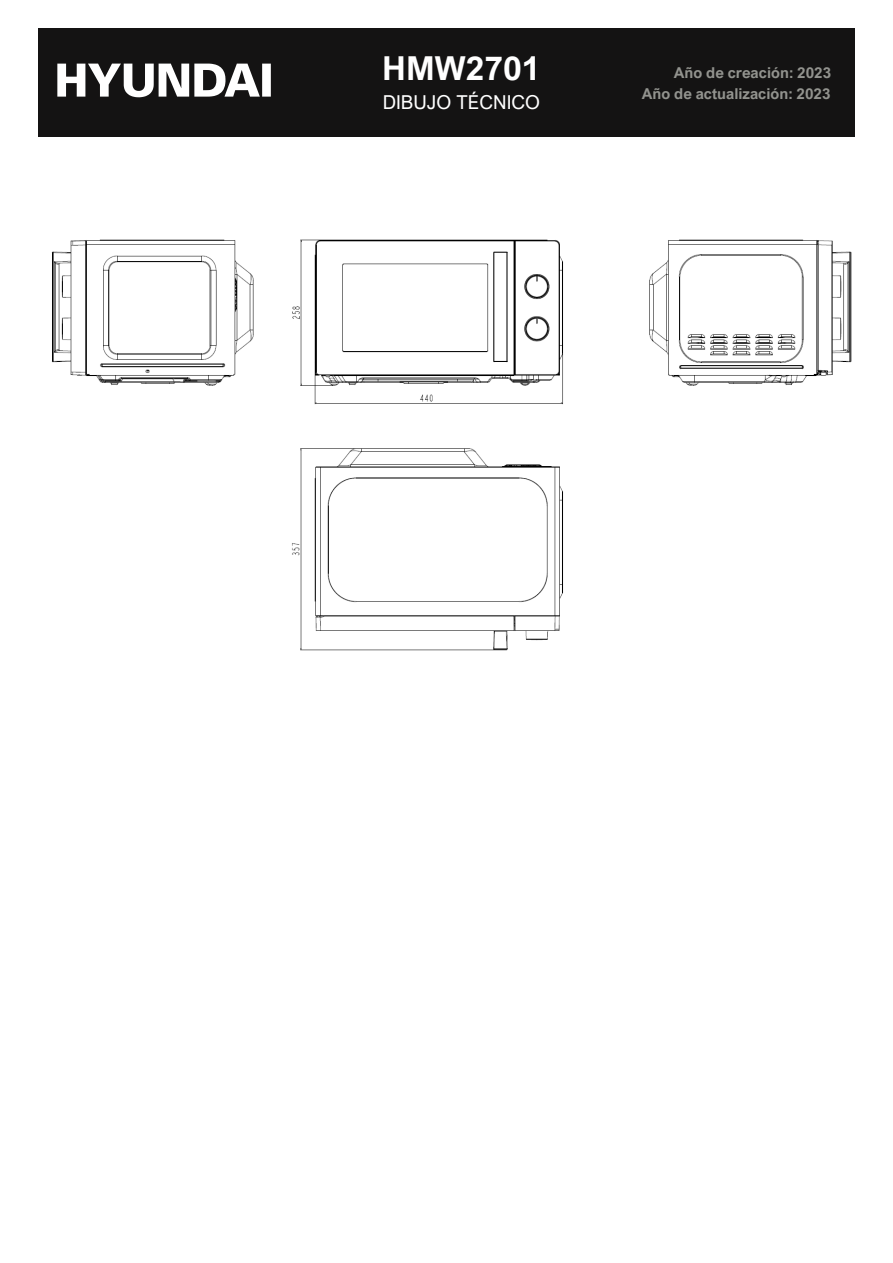
<style>
.page{position:relative;width:893px;height:1263px;background:#fff}
.page>*{position:absolute;margin:0;border:0;box-sizing:border-box;transform-origin:0 0}
.t1{font:700 33px "Arial Nova";color:#fff}
.t2{font:19.2px "Arial Nova";color:#fff}
.t3{font:700 15px/20.4px "Arial Nova";color:#92938e;text-align:right}
</style>
<div class="page">
<div style="left:38px;top:29px;width:816px;height:108px;background:#141313"></div>
<svg style="left:57px;top:64px;width:214px;height:34px"></svg>
<img style="left:51px;top:239px;width:801px;height:412px">
<h1 class="t1" style="left:382px;top:49px;width:160px">HMW2701</h1>
<p class="t2" style="left:383px;top:91px;width:159px">DIBUJO TÉCNICO</p>
<p class="t3" style="left:642px;top:63px;width:191px">Año de creación: 2023<br>Año de actualización: 2023</p>
</div>
